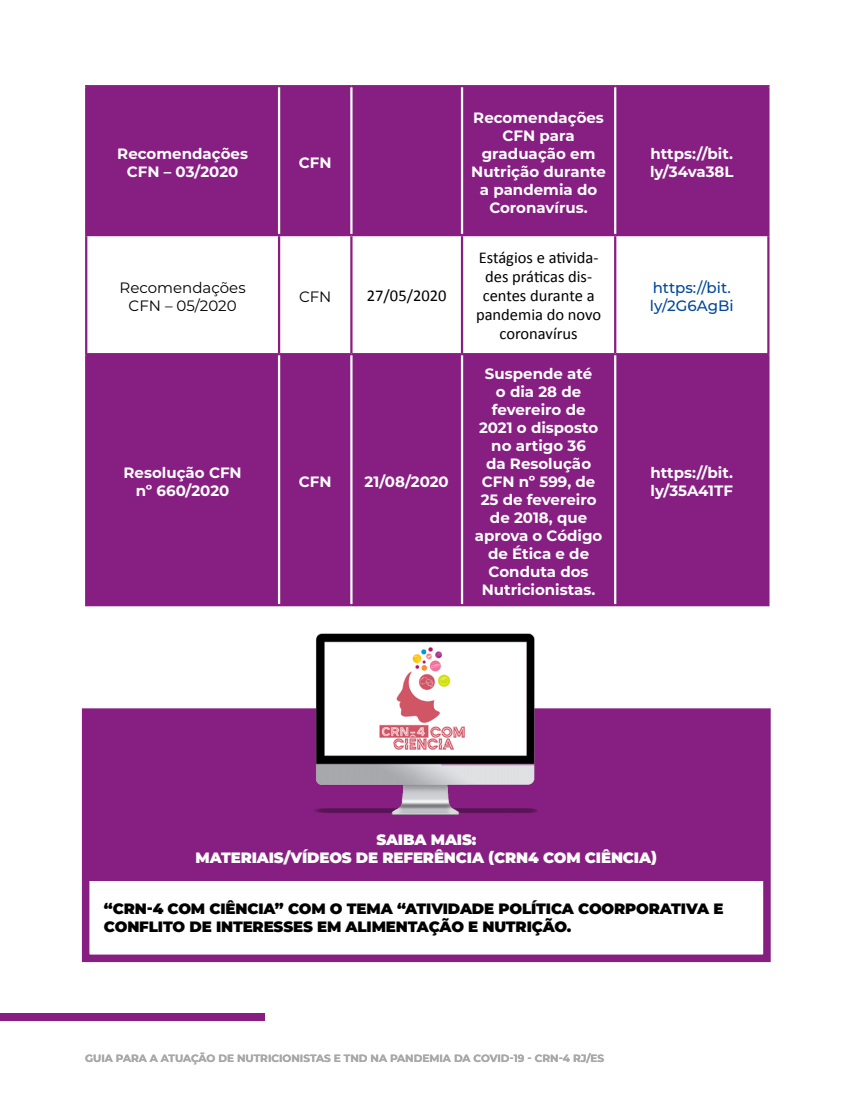
<style>
.page{position:relative;width:851px;height:1106px;background:#fff}
.page>*{position:absolute;margin:0;border:0;box-sizing:border-box;transform-origin:0 0}
.t1{font:16.5px/18.9px "Calibri";color:#000;text-align:center}
.t2{font:700 15px/18px "Montserrat";color:#fff;text-align:center}
.t3{font:900 15px/18px "Montserrat";letter-spacing:-.01em;color:#000}
.t4{font:900 15px/18px "Montserrat";letter-spacing:-.01em;color:#fff;text-align:center}
.t5{font:15px/18px "Montserrat";color:#000;text-align:center}
.t6{font:500 15px/18px "Montserrat";color:#00489a}
.t7{font:700 10.5px "Montserrat";color:#a8a8a7}
</style>
<div class="page">
<svg style="left:87px;top:87px;width:680px;height:517px;fill:#871f82"></svg>
<hr style="left:85px;top:85px;width:194px;height:2px;background:#871f82">
<hr style="left:85px;top:87px;width:2px;height:147px;background:#871f82">
<hr style="left:279px;top:85px;width:72px;height:2px;background:#871f82">
<hr style="left:351px;top:85px;width:111px;height:2px;background:#871f82">
<hr style="left:462px;top:85px;width:153px;height:2px;background:#871f82">
<hr style="left:615px;top:85px;width:154px;height:2px;background:#871f82">
<hr style="left:767px;top:87px;width:2px;height:147px;background:#871f82">
<hr style="left:85px;top:234px;width:194px;height:2px;background:#871f82">
<hr style="left:85px;top:236px;width:2px;height:117px;background:#871f82">
<hr style="left:279px;top:234px;width:72px;height:2px;background:#871f82">
<hr style="left:278px;top:236px;width:2px;height:117px;background:#871f82">
<hr style="left:351px;top:234px;width:111px;height:2px;background:#871f82">
<hr style="left:350px;top:236px;width:2px;height:117px;background:#871f82">
<hr style="left:462px;top:234px;width:153px;height:2px;background:#871f82">
<hr style="left:461px;top:236px;width:2px;height:117px;background:#871f82">
<hr style="left:615px;top:234px;width:154px;height:2px;background:#871f82">
<hr style="left:614px;top:236px;width:2px;height:117px;background:#871f82">
<hr style="left:767px;top:236px;width:2px;height:117px;background:#871f82">
<hr style="left:85px;top:353px;width:194px;height:2px;background:#871f82">
<hr style="left:85px;top:355px;width:2px;height:249px;background:#871f82">
<hr style="left:279px;top:353px;width:72px;height:2px;background:#871f82">
<hr style="left:351px;top:353px;width:111px;height:2px;background:#871f82">
<hr style="left:462px;top:353px;width:153px;height:2px;background:#871f82">
<hr style="left:615px;top:353px;width:154px;height:2px;background:#871f82">
<hr style="left:767px;top:355px;width:2px;height:249px;background:#871f82">
<hr style="left:85px;top:604px;width:194px;height:2px;background:#871f82">
<hr style="left:279px;top:604px;width:72px;height:2px;background:#871f82">
<hr style="left:351px;top:604px;width:111px;height:2px;background:#871f82">
<hr style="left:462px;top:604px;width:153px;height:2px;background:#871f82">
<hr style="left:615px;top:604px;width:154px;height:2px;background:#871f82">
<hr style="left:278px;top:87px;width:2px;height:147px;background:#fff">
<hr style="left:350px;top:87px;width:2px;height:147px;background:#fff">
<hr style="left:461px;top:87px;width:2px;height:147px;background:#fff">
<hr style="left:614px;top:87px;width:2px;height:147px;background:#fff">
<hr style="left:278px;top:355px;width:2px;height:249px;background:#fff">
<hr style="left:350px;top:355px;width:2px;height:249px;background:#fff">
<hr style="left:461px;top:355px;width:2px;height:249px;background:#fff">
<hr style="left:614px;top:355px;width:2px;height:249px;background:#fff">
<div style="left:82px;top:708px;width:688px;height:254px;border:8px solid #871f82"></div>
<div style="left:84px;top:710px;width:684px;height:170px;background:#871f82"></div>
<img style="left:305px;top:633px;width:242px;height:182px">
<div style="left:0;top:1013px;width:264px;height:7px;background:#871f82"></div>
<p class="t2" style="left:117px;top:144px;width:132px">Recomendações<br>CFN – 03/2020</p>
<p class="t2" style="left:299px;top:153px;width:34px">CFN</p>
<p class="t2" style="left:471px;top:108px;width:136px">Recomendações<br>CFN para graduação em<br>Nutrição durante a pandemia do<br>Coronavírus.</p>
<p class="t2" style="left:650px;top:144px;width:85px;text-align:left">https://bit. ly/34va38L</p>
<p class="t5" style="left:120px;top:278px;width:127px">Recomendações<br>CFN – 05/2020</p>
<p class="t5" style="left:299px;top:287px;width:34px">CFN</p>
<p class="t1" style="left:367px;top:286px;width:81px">27/05/2020</p>
<p class="t1" style="left:476px;top:248px;width:127px">Estágios e ativida&shy;des práticas dis&shy;centes durante a pandemia do novo coronavírus</p>
<p class="t6" style="left:649px;top:278px;width:85px">https://bit. ly/2G6AgBi</p>
<p class="t2" style="left:123px;top:463px;width:120px">Resolução CFN nº 660/2020</p>
<p class="t2" style="left:299px;top:472px;width:34px">CFN</p>
<p class="t2" style="left:364px;top:472px;width:86px">21/08/2020</p>
<p class="t2" style="left:474px;top:364px;width:129px">Suspende até<br>o dia 28 de fevereiro de<br>2021 o disposto no artigo 36<br>da Resolução<br>CFN nº 599, de<br>25 de fevereiro de 2018, que aprova o Código de Ética e de<br>Conduta dos<br>Nutricionistas.</p>
<p class="t2" style="left:650px;top:463px;width:84px;text-align:left">https://bit. ly/35A41TF</p>
<p class="t4" style="left:195px;top:829px;width:463px">SAIBA MAIS:<br>MATERIAIS/VÍDEOS DE REFERÊNCIA (CRN4 COM CIÊNCIA)</p>
<p class="t3" style="left:104px;top:898px;width:621px">“CRN-4 COM CIÊNCIA” COM O TEMA “ATIVIDADE POLÍTICA COORPORATIVA E<br>CONFLITO DE INTERESSES EM ALIMENTAÇÃO E NUTRIÇÃO.</p>
<p class="t7" style="left:85px;top:1050px;width:520px">GUIA PARA A ATUAÇÃO DE NUTRICIONISTAS E TND NA PANDEMIA DA COVID-19 - CRN-4 RJ/ES</p>
</div>
